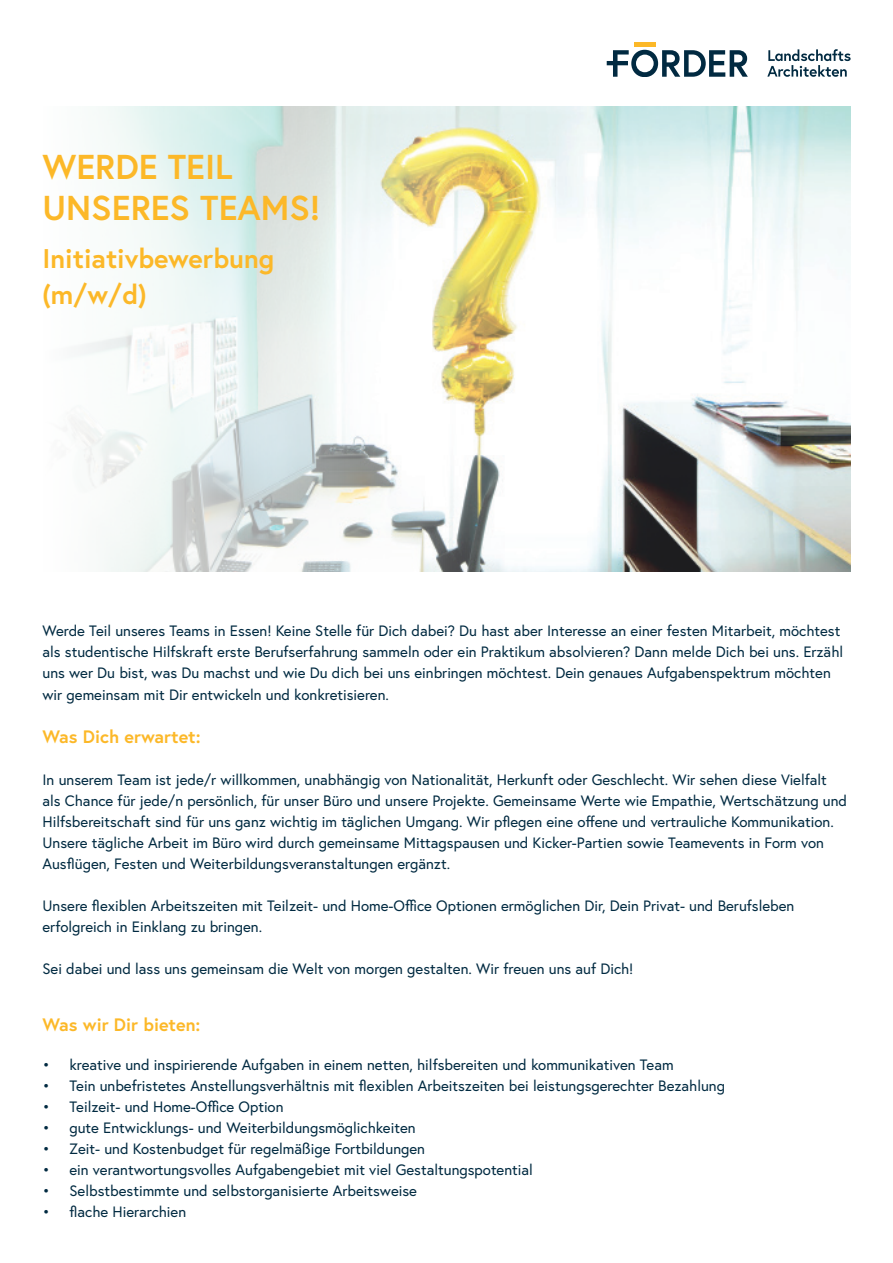
<style>
.page{position:relative;width:893px;height:1263px;background:#fff}
.page>*{position:absolute;margin:0;border:0;box-sizing:border-box;transform-origin:0 0}
.t1{font:700 34.5px/41.4px "Europa";color:#fcb828}
.t2{font:700 27px/36px "Europa";color:#fcb828}
.t3{font:700 18px "Europa";color:#fcb828}
.t4{font:15px/21px "Europa";color:#012a41}
</style>
<div class="page">
<img style="left:70px;top:106px;width:780px;height:465px">
<svg style="left:767px;top:49px;width:83px;height:28px"></svg>
<svg style="left:607px;top:50px;width:141px;height:27px"></svg>
<hr style="left:634px;top:43px;width:21px;height:3px;background:#fcb828">
<h1 class="t1" style="left:43px;top:145px;width:280px">WERDE TEIL<br>UNSERES TEAMS!</h1>
<h2 class="t2" style="left:43px;top:240px;width:233px">Initiativbewerbung (m/w/d)</h2>
<p class="t4" style="left:43px;top:620px;width:802px">Werde Teil unseres Teams in Essen! Keine Stelle für Dich dabei? Du hast aber Interesse an einer festen Mitarbeit, möchtest als studentische Hilfskraft erste Berufserfahrung sammeln oder ein Praktikum absolvieren? Dann melde Dich bei uns. Erzähl uns wer Du bist, was Du machst und wie Du dich bei uns einbringen möchtest. Dein genaues Aufgabenspektrum möchten wir gemeinsam mit Dir entwickeln und konkretisieren.</p>
<p class="t3" style="left:43px;top:724px;width:160px">Was Dich erwartet:</p>
<p class="t4" style="left:43px;top:769px;width:806px">In unserem Team ist jede/r willkommen, unabhängig von Nationalität, Herkunft oder Geschlecht. Wir sehen diese Vielfalt als Chance für jede/n persönlich, für unser Büro und unsere Projekte. Gemeinsame Werte wie Empathie, Wertschätzung und Hilfsbereitschaft sind für uns ganz wichtig im täglichen Umgang. Wir pflegen eine offene und vertrauliche Kommunikation.<br>Unsere tägliche Arbeit im Büro wird durch gemeinsame Mittagspausen und Kicker-Partien sowie Teamevents in Form von Ausflügen, Festen und Weiterbildungsveranstaltungen ergänzt.</p>
<p class="t4" style="left:43px;top:895px;width:753px">Unsere flexiblen Arbeitszeiten mit Teilzeit- und Home-Office Optionen ermöglichen Dir, Dein Privat- und Berufsleben erfolgreich in Einklang zu bringen.</p>
<p class="t4" style="left:43px;top:958px;width:592px">Sei dabei und lass uns gemeinsam die Welt von morgen gestalten. Wir freuen uns auf Dich!</p>
<p class="t3" style="left:43px;top:1013px;width:159px">Was wir Dir bieten:</p>
<p class="t4" style="left:43px;top:1054px;width:633px">• kreative und inspirierende Aufgaben in einem netten, hilfsbereiten und kommunikativen Team</p>
<p class="t4" style="left:43px;top:1075px;width:684px">• Tein unbefristetes Anstellungsverhältnis mit flexiblen Arbeitszeiten bei leistungsgerechter Bezahlung</p>
<p class="t4" style="left:43px;top:1096px;width:243px">• Teilzeit- und Home-Office Option</p>
<p class="t4" style="left:43px;top:1117px;width:375px">• gute Entwicklungs- und Weiterbildungsmöglichkeiten</p>
<p class="t4" style="left:43px;top:1138px;width:384px">• Zeit- und Kostenbudget für regelmäßige Fortbildungen</p>
<p class="t4" style="left:43px;top:1159px;width:492px">• ein verantwortungsvolles Aufgabengebiet mit viel Gestaltungspotential</p>
<p class="t4" style="left:43px;top:1180px;width:376px">• Selbstbestimmte und selbstorganisierte Arbeitsweise</p>
<p class="t4" style="left:43px;top:1201px;width:145px">• flache Hierarchien</p>
</div>
